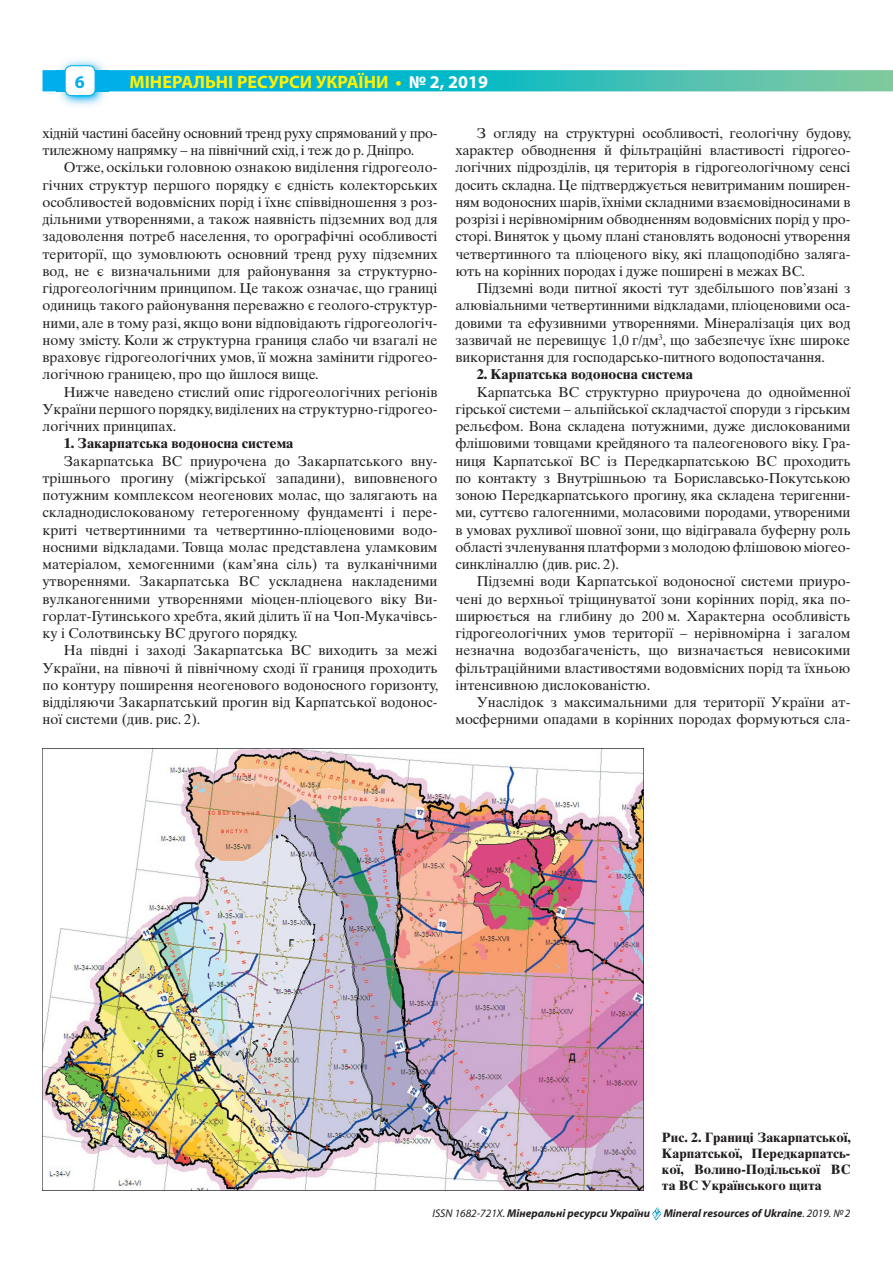
<style>
.page{position:relative;width:893px;height:1263px;background:#fff}
.page>*{position:absolute;margin:0;border:0;box-sizing:border-box;transform-origin:0 0}
.t1{font:700 18px "Myriad Pro";color:#fff101}
.t2{font:700 18px "Myriad Pro";color:#00aeef}
.t3{font:14.25px/17.2px "Times Ten LT Std";color:#231f20;text-align:justify}
.t4{font:14.25px/17.2px "Times Ten LT Std";letter-spacing:-.02em;color:#231f20}
.t5{font:700 14.25px "Times Ten LT Std";color:#231f20}
.t6{font:700 13.5px/16.2px "Times Ten LT Std";color:#231f20;text-align:justify}
.t7{font:italic 700 11.25px "Myriad Pro";color:#231f20}
.s1{color:#fff}
.s2{font-weight:400}
</style>
<div class="page">
<svg style="left:43px;top:70px;width:850px;height:21px;background:#28bbc3"></svg>
<img style="left:56px;top:59px;width:52px;height:47px">
<img style="left:56px;top:70px;width:52px;height:21px">
<div style="left:65px;top:66px;width:30px;height:30px;background:#fff;border-radius:6px"></div>
<div style="left:65px;top:65px;width:30px;height:31px;border:1px solid #00aeef;border-radius:6px"></div>
<svg style="left:652px;top:1207px;width:9px;height:13px"></svg>
<img style="left:43px;top:749px;width:601px;height:442px">
<p class="t2" style="left:75px;top:72px;width:11px">6</p>
<p class="t1" style="left:130px;top:72px;width:360px">МІНЕРАЛЬНІ РЕСУРСИ УКРАЇНИ • <span class="s1">№ 2, 2019</span></p>
<p class="t4" style="left:43px;top:124px;width:396px">хідній частині басейну основний тренд руху спрямований у про&shy;тилежному напрямку – на північний схід, і теж до р. Дніпро.</p>
<p class="t3" style="left:43px;top:159px;width:396px;text-indent:21px">Отже, оскільки головною ознакою виділення гідрогеоло&shy;гічних структур першого порядку є єдність колекторських особливостей водовмісних порід і їхнє співвідношення з роз&shy;дільними утвореннями, а також наявність підземних вод для задоволення потреб населення, то орографічні особливості території, що зумовлюють основний тренд руху підземних вод, не є визначальними для районування за структурно&shy;гідрогеологічним принципом. Це також означає, що границі одиниць такого районування переважно є геолого-структур&shy;ними, але в тому разі, якщо вони відповідають гідрогеологіч&shy;ному змісту. Коли ж структурна границя слабо чи взагалі не враховує гідрогеологічних умов, її можна замінити гідрогео&shy;логічною границею, про що йшлося вище.</p>
<p class="t3" style="left:43px;top:383px;width:396px;text-indent:21px">Нижче наведено стислий опис гідрогеологічних регіонів України першого порядку, виділених на структурно-гідрогео&shy;логічних принципах.</p>
<p class="t5" style="left:64px;top:435px;width:231px">1. Закарпатська водоносна система</p>
<p class="t3" style="left:43px;top:452px;width:396px;text-indent:21px">Закарпатська ВС приурочена до Закарпатського вну&shy;трішнього прогину (міжгірської западини), виповненого потужним комплексом неогенових молас, що залягають на складнодислокованому гетерогенному фундаменті і пере&shy;криті четвертинними та четвертинно-пліоценовими водо&shy;носними відкладами. Товща молас представлена уламковим матеріалом, хемогенними (кам’яна сіль) та вулканічними утвореннями. Закарпатська ВС ускладнена накладеними вулканогенними утвореннями міоцен-пліоцевого віку Ви&shy;горлат-Гутинського хребта, який ділить її на Чоп-Мукачівсь&shy;ку і Солотвинську ВС другого порядку.</p>
<p class="t3" style="left:43px;top:642px;width:397px;text-indent:21px">На півдні і заході Закарпатська ВС виходить за межі України, на півночі й північному сході її границя проходить по контуру поширення неогенового водоносного горизонту, відділяючи Закарпатський прогин від Карпатської водонос&shy;ної системи (див. рис. 2).</p>
<p class="t3" style="left:455px;top:124px;width:397px;text-indent:21px">З огляду на структурні особливості, геологічну будову, характер обводнення й фільтраційні властивості гідрогео&shy;логічних підрозділів, ця територія в гідрогеологічному сенсі досить складна. Це підтверджується невитриманим поширен&shy;ням водоносних шарів, їхніми складними взаємовідносинами в розрізі і нерівномірним обводненням водовмісних порід у про&shy;сторі. Виняток у цьому плані становлять водоносні утворення четвертинного та пліоценого віку, які плащоподібно заляга&shy;ють на корінних породах і дуже поширені в межах ВС.</p>
<p class="t3" style="left:455px;top:279px;width:396px;text-indent:21px">Підземні води питної якості тут здебільшого пов’язані з алювіальними четвертинними відкладами, пліоценовими оса&shy;довими та ефузивними утвореннями. Мінералізація цих вод зазвичай не перевищує 1,0 г/дм<sup>3</sup>, що забезпечує їхнє широке використання для господарсько-питного водопостачання.</p>
<p class="t5" style="left:477px;top:366px;width:218px">2. Карпатська водоносна система</p>
<p class="t3" style="left:455px;top:383px;width:396px;text-indent:21px">Карпатська ВС структурно приурочена до однойменної гірської системи – альпійської складчастої споруди з гірським рельєфом. Вона складена потужними, дуже дислокованими флішовими товщами крейдяного та палеогенового віку. Гра&shy;ниця Карпатської ВС із Передкарпатською ВС проходить по контакту з Внутрішньою та Бориславсько-Покутською зоною Передкарпатського прогину, яка складена теригенни&shy;ми, суттєво галогенними, моласовими породами, утвореними в умовах рухливої шовної зони, що відігравала буферну роль області зчленування платформи з молодою флішовою міогео&shy;синкліналлю (див. рис. 2).</p>
<p class="t3" style="left:455px;top:573px;width:396px;text-indent:21px">Підземні води Карпатської водоносної системи приуро&shy;чені до верхньої тріщинуватої зони корінних порід, яка по&shy;ширюється на глибину до 200 м. Характерна особливість гідрогеологічних умов території – нерівномірна і загалом незначна водозбагаченість, що визначається невисокими фільтраційними властивостями водовмісних порід та їхньою інтенсивною дислокованістю.</p>
<p class="t3" style="left:455px;top:693px;width:396px;text-align:right">Унаслідок з максимальними для території України ат&shy;мосферними опадами в корінних породах формуються сла-</p>
<p class="t6" style="left:662px;top:1129px;width:190px">Рис. 2. Границі Закарпатської, Карпатської, Передкарпатсь&shy;кої, Волино-Подільської ВС та ВС Українського щита</p>
<p class="t7" style="left:432px;top:1207px;width:420px"><span class="s2">ISSN 1682-721X.</span> Мінеральні ресурси України Mineral resources of Ukraine<span class="s2">. 2019. №2</span></p>
</div>
